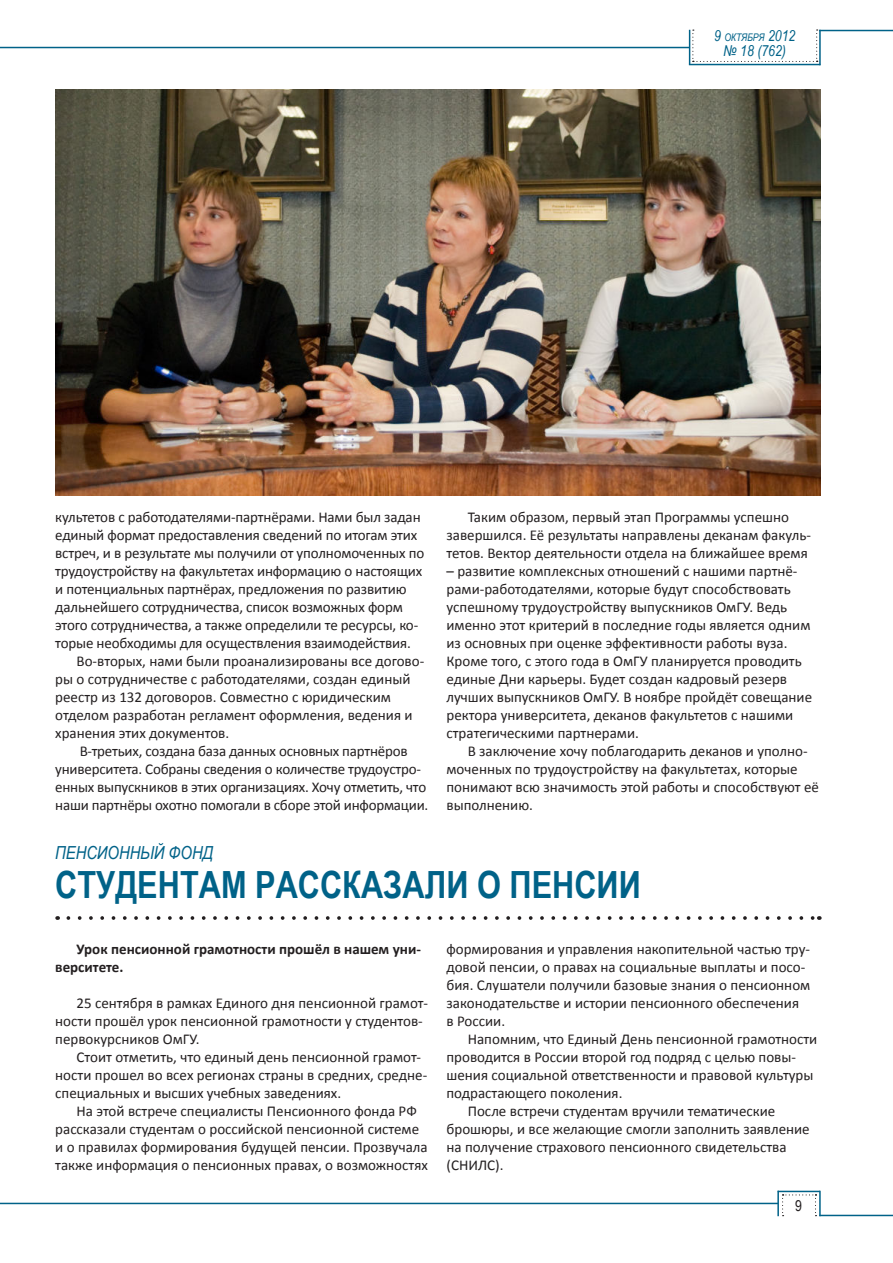
<style>
.page{position:relative;width:893px;height:1263px;background:#fff}
.page>*{position:absolute;margin:0;border:0;box-sizing:border-box;transform-origin:0 0}
.t1{font:700 37.5px "Arial Narrow";color:#006288}
.t2{font:italic 18px "Arial Narrow";color:#006288}
.t3{font:15px/18px "Calibri";color:#231f20}
.t4{font:700 15px/18px "Calibri";color:#231f20}
.t5{font:italic 15px "Arial Narrow";color:#006288}
.t6{font:15px "Arial Narrow";color:#231f20}
.t7{font:italic 10.5px "Arial Narrow";color:#006288}
.s1{font-size:15px}
</style>
<div class="page">
<img style="left:55px;top:89px;width:766px;height:406px">
<svg style="left:692px;top:29px;width:126px;height:33px"></svg>
<hr style="left:0;top:47px;width:690px;height:1px;background:#006288">
<hr style="left:819px;top:30px;width:74px;height:1px;background:#006288">
<hr style="left:819px;top:30px;width:2px;height:35px;background:#006288">
<hr style="left:689px;top:64px;width:131px;height:1px;background:#006288">
<hr style="left:689px;top:30px;width:1px;height:34px;background:#006288">
<hr style="left:819px;top:1215px;width:74px;height:1px;background:#006288">
<hr style="left:0;top:1203px;width:778px;height:1px;background:#006288">
<hr style="left:777px;top:1191px;width:2px;height:25px;background:#006288">
<hr style="left:778px;top:1191px;width:42px;height:1px;background:#006288">
<hr style="left:819px;top:1191px;width:2px;height:25px;background:#006288">
<svg style="left:782px;top:1194px;width:34px;height:22px"></svg>
<svg style="left:68px;top:916px;width:745px;height:4px"></svg>
<p class="t7" style="left:714px;top:30px;width:83px"><span class="s1">9</span> октября <span class="s1">2012</span></p>
<p class="t5" style="left:723px;top:40px;width:64px">№ 18 (762)</p>
<p class="t3" style="left:55px;top:508px;width:367px">культетов с работодателями-партнёрами. Нами был задан</p>
<p class="t3" style="left:55px;top:526px;width:364px">единый формат предоставления сведений по итогам этих</p>
<p class="t3" style="left:55px;top:544px;width:370px">встреч, и в результате мы получили от уполномоченных по</p>
<p class="t3" style="left:55px;top:562px;width:369px">трудоустройству на факультетах информацию о настоящих</p>
<p class="t3" style="left:55px;top:580px;width:353px">и потенциальных партнёрах, предложения по развитию</p>
<p class="t3" style="left:55px;top:598px;width:349px">дальнейшего сотрудничества, список возможных форм</p>
<p class="t3" style="left:55px;top:616px;width:365px">этого сотрудничества, а также определили те ресурсы, ко-</p>
<p class="t3" style="left:55px;top:634px;width:357px">торые необходимы для осуществления взаимодействия.</p>
<p class="t3" style="left:77px;top:652px;width:349px">Во-вторых, нами были проанализированы все догово-</p>
<p class="t3" style="left:55px;top:670px;width:357px">ры о сотрудничестве с работодателями, создан единый</p>
<p class="t3" style="left:55px;top:688px;width:337px">реестр из 132 договоров. Совместно с юридическим</p>
<p class="t3" style="left:55px;top:706px;width:359px">отделом разработан регламент оформления, ведения и</p>
<p class="t3" style="left:55px;top:724px;width:175px">хранения этих документов.</p>
<p class="t3" style="left:80px;top:742px;width:329px">В-третьих, создана база данных основных партнёров</p>
<p class="t3" style="left:55px;top:760px;width:367px">университета. Собраны сведения о количестве трудоустро-</p>
<p class="t3" style="left:55px;top:778px;width:372px">енных выпускников в этих организациях. Хочу отметить, что</p>
<p class="t3" style="left:55px;top:796px;width:375px">наши партнёры охотно помогали в сборе этой информации.</p>
<p class="t3" style="left:446px;top:508px;width:366px;text-align:center">Таким образом, первый этап Программы успешно завершился. Её результаты направлены деканам факуль&shy;тетов. Вектор деятельности отдела на ближайшее время</p>
<p class="t3" style="left:446px;top:562px;width:367px">– развитие комплексных отношений с нашими партнё&shy;рами-работодателями, которые будут способствовать успешному трудоустройству выпускников ОмГУ. Ведь именно этот критерий в последние годы является одним из основных при оценке эффективности работы вуза.<br>Кроме того, с этого года в ОмГУ планируется проводить единые Дни карьеры. Будет создан кадровый резерв лучших выпускников ОмГУ. В ноябре пройдёт совещание ректора университета, деканов факультетов с нашими стратегическими партнерами.</p>
<p class="t3" style="left:446px;top:742px;width:374px;text-indent:21px">В заключение хочу поблагодарить деканов и уполно&shy;моченных по трудоустройству на факультетах, которые понимают всю значимость этой работы и способствуют её выполнению.</p>
<p class="t2" style="left:55px;top:840px;width:159px">ПЕНСИОННЫЙ ФОНД</p>
<h1 class="t1" style="left:55px;top:857px;width:587px">СТУДЕНТАМ РАССКАЗАЛИ О ПЕНСИИ</h1>
<p class="t4" style="left:55px;top:940px;width:367px;text-indent:21px">Урок пенсионной грамотности прошёл в нашем уни&shy;верситете.</p>
<p class="t3" style="left:55px;top:994px;width:374px;text-indent:21px">25 сентября в рамках Единого дня пенсионной грамот&shy;ности прошёл урок пенсионной грамотности у студентов&shy;первокурсников ОмГУ.</p>
<p class="t3" style="left:55px;top:1048px;width:373px;text-indent:21px">Стоит отметить, что единый день пенсионной грамот&shy;ности прошел во всех регионах страны в средних, средне&shy;специальных и высших учебных заведениях.</p>
<p class="t3" style="left:55px;top:1102px;width:374px;text-indent:21px">На этой встрече специалисты Пенсионного фонда РФ рассказали студентам о российской пенсионной системе и о правилах формирования будущей пенсии. Прозвучала также информация о пенсионных правах, о возможностях</p>
<p class="t3" style="left:446px;top:940px;width:365px">формирования и управления накопительной частью тру&shy;довой пенсии, о правах на социальные выплаты и посо&shy;бия. Слушатели получили базовые знания о пенсионном законодательстве и истории пенсионного обеспечения<br>в России.</p>
<p class="t3" style="left:468px;top:1030px;width:351px">Напомним, что Единый День пенсионной грамотности</p>
<p class="t3" style="left:446px;top:1048px;width:351px">проводится в России второй год подряд с целью повы-</p>
<p class="t3" style="left:446px;top:1066px;width:368px">шения социальной ответственности и правовой культуры</p>
<p class="t3" style="left:446px;top:1084px;width:178px">подрастающего поколения.</p>
<p class="t3" style="left:468px;top:1102px;width:309px">После встречи студентам вручили тематические</p>
<p class="t3" style="left:446px;top:1120px;width:365px">брошюры, и все желающие смогли заполнить заявление</p>
<p class="t3" style="left:446px;top:1138px;width:341px">на получение страхового пенсионного свидетельства</p>
<p class="t3" style="left:446px;top:1156px;width:58px">(СНИЛС).</p>
<p class="t6" style="left:795px;top:1197px;width:8px">9</p>
</div>
